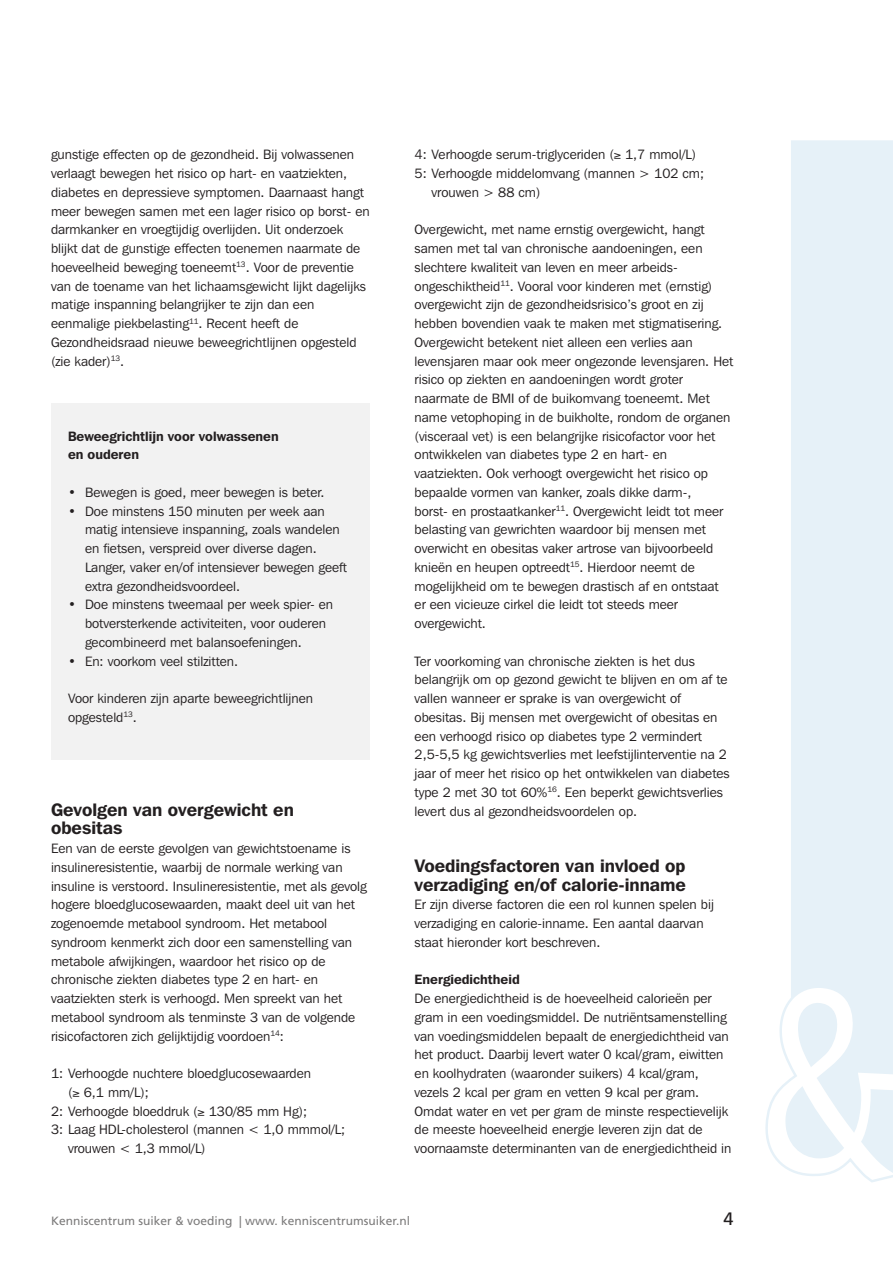
<style>
.page{position:relative;width:893px;height:1263px;background:#fff}
.page>*{position:absolute;margin:0;border:0;box-sizing:border-box;transform-origin:0 0}
.t1{font:600 18px/18.8px "Franklin Gothic IT Cby BT";color:#231f20}
.t2{font:18px "Frutiger";color:#231f20}
.Platte_tekst{font:13.5px/18.8px "Franklin Gothic IT Cby BT";color:#231f20}
.Platte_tekst-2{font:600 13.5px/18.8px "Franklin Gothic IT Cby BT";color:#231f20}
._3__Subkop{font:600 13.5px "Franklin Gothic IT Cby BT";color:#231f20}
.t3{font:12px "Frutiger";color:#7c7b7b}
</style>
<div class="page">
<div style="left:51px;top:403px;width:319px;height:356px;background:#f2f2f2"></div>
<div style="left:791px;top:140px;width:102px;height:843px;background:#e6f1f8"></div>
<svg style="left:765px;top:983px;width:128px;height:199px"></svg>
<p class="Platte_tekst" style="left:51px;top:145px;width:320px">gunstige effecten op de gezondheid. Bij volwassenen verlaagt bewegen het risico op hart- en vaatziekten, diabetes en depressieve symptomen. Daarnaast hangt meer bewegen samen met een lager risico op borst- en darmkanker en vroegtijdig overlijden. Uit onderzoek blijkt dat de gunstige effecten toenemen naarmate de hoeveelheid beweging toeneemt<sup>13</sup>. Voor de preventie van de toename van het lichaamsgewicht lijkt dagelijks matige inspanning belangrijker te zijn dan een eenmalige piekbelasting<sup>11</sup>. Recent heeft de Gezondheidsraad nieuwe beweegrichtlijnen opgesteld (zie kader)<sup>13</sup>.</p>
<p class="Platte_tekst" style="left:415px;top:145px;width:283px">4: Verhoogde serum-triglyceriden (≥ 1,7 mmol/L)</p>
<p class="Platte_tekst" style="left:432px;top:164px;width:274px;text-indent:-17px">5: Verhoogde middelomvang (mannen &gt; 102 cm; vrouwen &gt; 88 cm)</p>
<p class="Platte_tekst" style="left:415px;top:220px;width:320px">Overgewicht, met name ernstig overgewicht, hangt samen met tal van chronische aandoeningen, een slechtere kwaliteit van leven en meer arbeids&shy;ongeschiktheid<sup>11</sup>. Vooral voor kinderen met (ernstig) overgewicht zijn de gezondheidsrisico’s groot en zij hebben bovendien vaak te maken met stigmatisering.<br>Overgewicht betekent niet alleen een verlies aan levensjaren maar ook meer ongezonde levensjaren. Het risico op ziekten en aandoeningen wordt groter naarmate de BMI of de buikomvang toeneemt. Met name vetophoping in de buikholte, rondom de organen (visceraal vet) is een belangrijke risicofactor voor het ontwikkelen van diabetes type 2 en hart- en vaatziekten. Ook verhoogt overgewicht het risico op bepaalde vormen van kanker, zoals dikke darm-,<br>borst- en prostaatkanker<sup>11</sup>. Overgewicht leidt tot meer belasting van gewrichten waardoor bij mensen met overwicht en obesitas vaker artrose van bijvoorbeeld knieën en heupen optreedt<sup>15</sup>. Hierdoor neemt de mogelijkheid om te bewegen drastisch af en ontstaat<br>er een vicieuze cirkel die leidt tot steeds meer overgewicht.</p>
<p class="Platte_tekst" style="left:415px;top:651px;width:317px">Ter voorkoming van chronische ziekten is het dus belangrijk om op gezond gewicht te blijven en om af te vallen wanneer er sprake is van overgewicht of obesitas. Bij mensen met overgewicht of obesitas en een verhoogd risico op diabetes type 2 vermindert 2,5-5,5 kg gewichtsverlies met leefstijlinterventie na 2 jaar of meer het risico op het ontwikkelen van diabetes type 2 met 30 tot 60%<sup>16</sup>. Een beperkt gewichtsverlies levert dus al gezondheidsvoordelen op.</p>
<p class="Platte_tekst-2" style="left:68px;top:426px;width:212px">Beweegrichtlijn voor volwassenen en ouderen</p>
<p class="Platte_tekst" style="left:68px;top:482px;width:258px">• Bewegen is goed, meer bewegen is beter.</p>
<p class="Platte_tekst" style="left:85px;top:501px;width:264px;text-indent:-17px">• Doe minstens 150 minuten per week aan matig intensieve inspanning, zoals wandelen en fietsen, verspreid over diverse dagen.<br>Langer, vaker en/of intensiever bewegen geeft extra gezondheidsvoordeel.</p>
<p class="Platte_tekst" style="left:85px;top:595px;width:250px;text-indent:-17px">• Doe minstens tweemaal per week spier- en botversterkende activiteiten, voor ouderen gecombineerd met balansoefeningen.</p>
<p class="Platte_tekst" style="left:68px;top:651px;width:172px">• En: voorkom veel stilzitten.</p>
<p class="Platte_tekst" style="left:68px;top:689px;width:247px">Voor kinderen zijn aparte beweegrichtlijnen opgesteld<sup>13</sup>.</p>
<p class="t1" style="left:51px;top:799px;width:244px">Gevolgen van overgewicht en obesitas</p>
<p class="Platte_tekst" style="left:51px;top:839px;width:317px">Een van de eerste gevolgen van gewichtstoename is insulineresistentie, waarbij de normale werking van insuline is verstoord. Insulineresistentie, met als gevolg hogere bloedglucosewaarden, maakt deel uit van het zogenoemde metabool syndroom. Het metabool syndroom kenmerkt zich door een samenstelling van metabole afwijkingen, waardoor het risico op de chronische ziekten diabetes type 2 en hart- en vaatziekten sterk is verhoogd. Men spreekt van het metabool syndroom als tenminste 3 van de volgende risicofactoren zich gelijktijdig voordoen<sup>14</sup>:</p>
<p class="Platte_tekst" style="left:68px;top:1064px;width:244px;text-indent:-17px">1: Verhoogde nuchtere bloedglucosewaarden (≥ 6,1 mm/L);</p>
<p class="Platte_tekst" style="left:51px;top:1101px;width:258px">2: Verhoogde bloeddruk (≥ 130/85 mm Hg);</p>
<p class="Platte_tekst" style="left:68px;top:1120px;width:279px;text-indent:-17px">3: Laag HDL-cholesterol (mannen &lt; 1,0 mmmol/L; vrouwen &lt; 1,3 mmol/L)</p>
<p class="t1" style="left:415px;top:856px;width:273px">Voedingsfactoren van invloed op verzadiging en/of calorie-inname</p>
<p class="Platte_tekst" style="left:415px;top:895px;width:301px">Er zijn diverse factoren die een rol kunnen spelen bij verzadiging en calorie-inname. Een aantal daarvan staat hieronder kort beschreven.</p>
<p class="_3__Subkop" style="left:415px;top:971px;width:107px">Energiedichtheid</p>
<p class="Platte_tekst" style="left:415px;top:989px;width:318px">De energiedichtheid is de hoeveelheid calorieën per gram in een voedingsmiddel. De nutriëntsamenstelling van voedingsmiddelen bepaalt de energiedichtheid van het product. Daarbij levert water 0 kcal/gram, eiwitten en koolhydraten (waaronder suikers) 4 kcal/gram, vezels 2 kcal per gram en vetten 9 kcal per gram.<br>Omdat water en vet per gram de minste respectievelijk de meeste hoeveelheid energie leveren zijn dat de voornaamste determinanten van de energiedichtheid in</p>
<p class="t3" style="left:51px;top:1213px;width:360px">Kenniscentrum suiker &amp; voeding | www. kenniscentrumsuiker.nl</p>
<h1 class="t2" style="left:723px;top:1208px;width:12px">4</h1>
</div>
